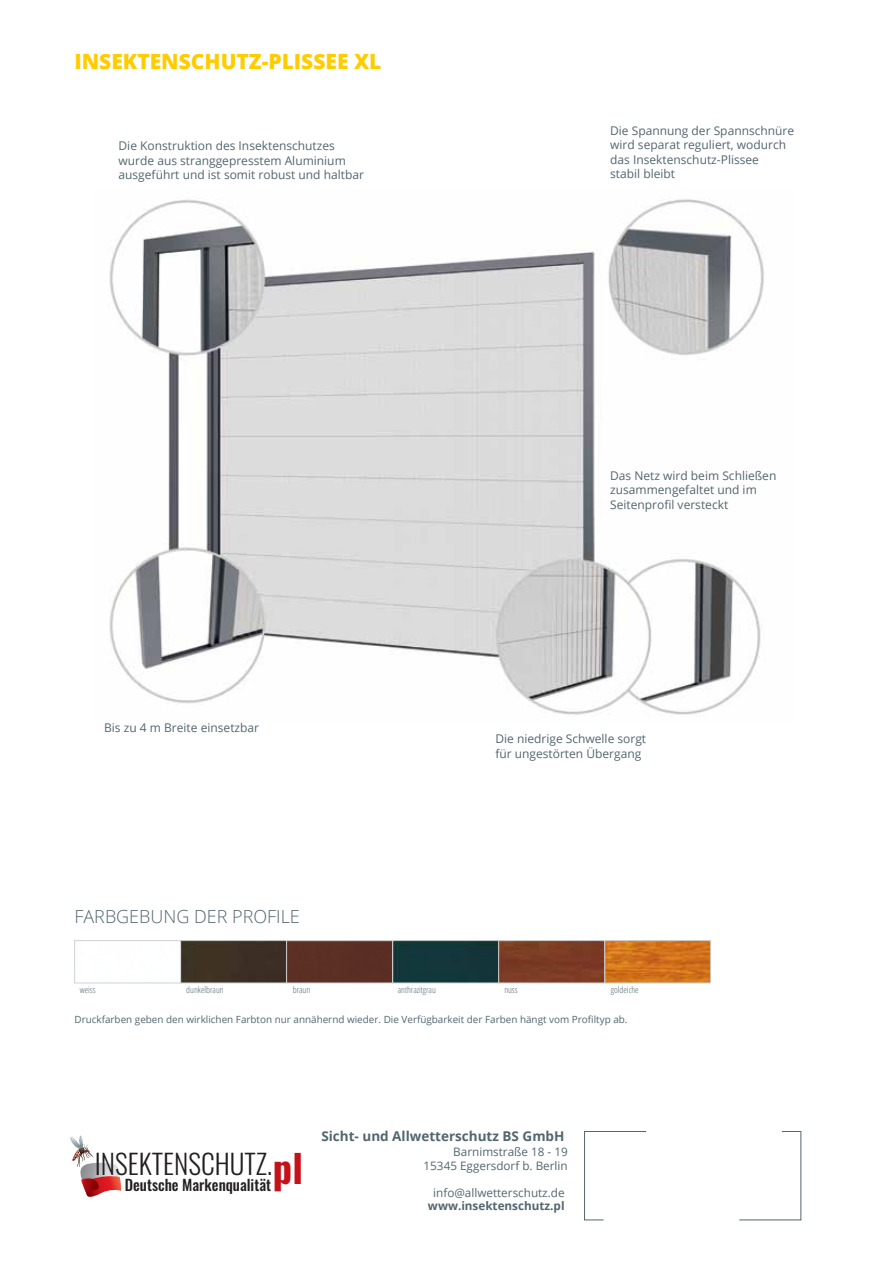
<style>
.page{position:relative;width:893px;height:1263px;background:#fff}
.page>*{position:absolute;margin:0;border:0;box-sizing:border-box;transform-origin:0 0}
.t1{font:700 38.4px "Oswald";color:#c4121a}
.t2{font:300 27.45px "Oswald";color:#231f20}
.t3{font:800 21px "Open Sans";color:#fc0}
.t4{font:300 18px "Open Sans";color:#52666f}
.t5{font:500 15px "Oswald";color:#231f20}
.t6{font:700 13.5px "Open Sans";color:#52666f}
.t7{font:12px/14.4px "Open Sans";color:#52666f}
.t8{font:11.7px/13.5px "Open Sans";color:#52666f;text-align:right}
.t9{font:700 11.7px "Open Sans";color:#52666f}
.t10{font:9.9px "Open Sans";color:#52666f}
.t11{font:300 condensed 9px "Open Sans";color:#52666f}
</style>
<div class="page">
<div style="left:394px;top:942px;width:103px;height:39px;background:#13363b"></div>
<div style="left:392px;top:940px;width:107px;height:43px;border:1px solid #d0d1d2"></div>
<img style="left:109px;top:199px;width:655px;height:516px">
<div style="left:180px;top:940px;width:106px;height:43px;background:#3c3124"></div>
<div style="left:180px;top:940px;width:107px;height:43px;border:1px solid #d0d1d2"></div>
<div style="left:74px;top:940px;width:107px;height:43px;border:1px solid #d0d1d2"></div>
<svg style="left:606px;top:942px;width:103px;height:39px;background:#d1711b"></svg>
<div style="left:604px;top:940px;width:107px;height:43px;border:1px solid #d0d1d2"></div>
<div style="left:287px;top:940px;width:106px;height:43px;background:#5b2f24"></div>
<div style="left:286px;top:940px;width:107px;height:43px;border:1px solid #d0d1d2"></div>
<div style="left:499px;top:940px;width:106px;height:43px;background:#7b3c25"></div>
<div style="left:498px;top:940px;width:107px;height:43px;border:1px solid #d0d1d2"></div>
<svg style="left:739px;top:1131px;width:63px;height:90px"></svg>
<svg style="left:584px;top:1131px;width:63px;height:90px"></svg>
<svg style="left:76px;top:1144px;width:46px;height:53px"></svg>
<img style="left:70px;top:1135px;width:14px;height:26px">
<h3 class="t3" style="left:74px;top:45px;width:308px">INSEKTENSCHUTZ-PLISSEE XL</h3>
<p class="t7" style="left:119px;top:138px;width:247px">Die Konstruktion des Insektenschutzes wurde aus stranggepresstem Aluminium ausgeführt und ist somit robust und haltbar</p>
<p class="t7" style="left:610px;top:123px;width:186px">Die Spannung der Spannschnüre wird separat reguliert, wodurch das Insektenschutz-Plissee<br>stabil bleibt</p>
<p class="t7" style="left:104px;top:720px;width:156px">Bis zu 4 m Breite einsetzbar</p>
<h3 class="t4" style="left:74px;top:904px;width:227px">FARBGEBUNG DER PROFILE</h3>
<p class="t7" style="left:610px;top:468px;width:168px">Das Netz wird beim Schließen zusammengefaltet und im<br>Seitenprofil versteckt</p>
<p class="t7" style="left:495px;top:731px;width:152px">Die niedrige Schwelle sorgt für ungestörten Übergang</p>
<p class="t11" style="left:80px;top:984px;width:17px">weiss</p>
<p class="t11" style="left:186px;top:984px;width:39px">dunkelbraun</p>
<p class="t11" style="left:293px;top:984px;width:19px">braun</p>
<p class="t11" style="left:398px;top:984px;width:39px">anthrazitgrau</p>
<p class="t11" style="left:504px;top:984px;width:15px">nuss</p>
<p class="t11" style="left:611px;top:984px;width:29px">goldeiche</p>
<p class="t10" style="left:74px;top:1012px;width:555px">Druckfarben geben den wirklichen Farbton nur annähernd wieder. Die Verfügbarkeit der Farben hängt vom Profiltyp ab.</p>
<h2 class="t2" style="left:95px;top:1149px;width:179px">INSEKTENSCHUTZ.</h2>
<p class="t5" style="left:125px;top:1177px;width:148px">Deutsche Markenqualität</p>
<h1 class="t1" style="left:273px;top:1148px;width:31px">pl</h1>
<p class="t6" style="left:321px;top:1127px;width:245px">Sicht- und Allwetterschutz BS GmbH</p>
<p class="t8" style="left:424px;top:1145px;width:146px">Barnimstraße 18 - 19<br>15345 Eggersdorf b. Berlin</p>
<p class="t8" style="left:433px;top:1185px;width:133px">info@allwetterschutz.de</p>
<p class="t9" style="left:428px;top:1197px;width:138px">www.insektenschutz.pl</p>
</div>
